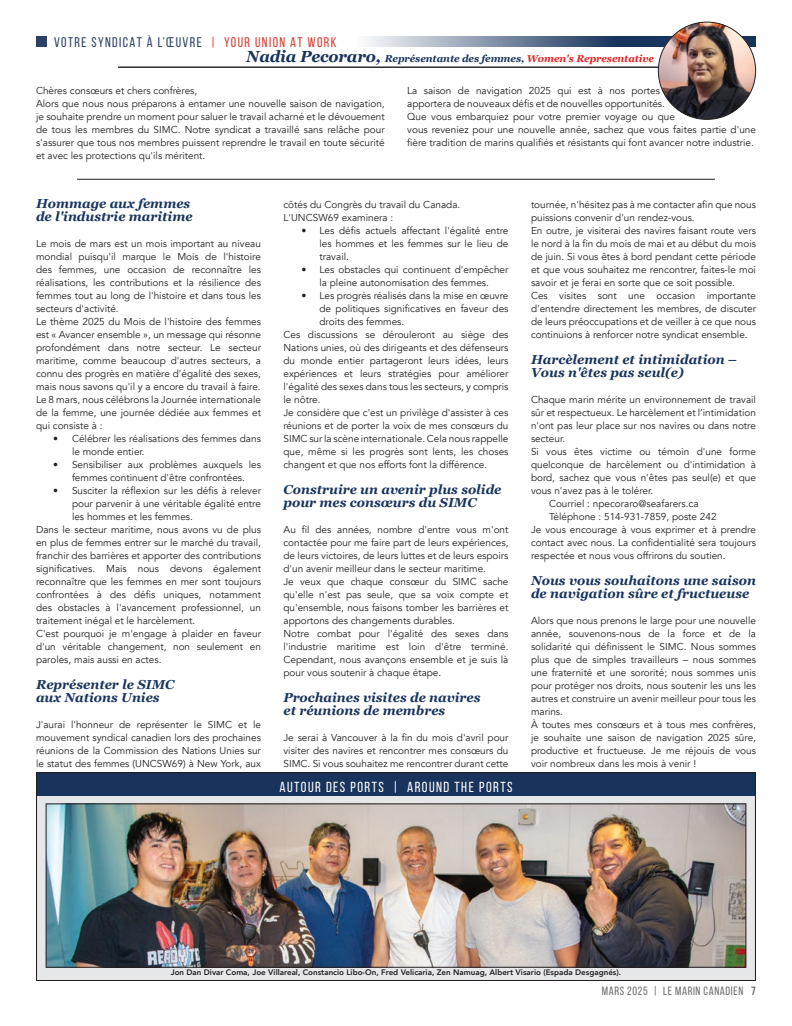
<style>
.page{position:relative;width:792px;height:1026px;background:#fff}
.page>*{position:absolute;margin:0;border:0;box-sizing:border-box;transform-origin:0 0}
.t1{font:14.6px "Bebas Neue";letter-spacing:.1em;color:#fff}
.t2{font:14px "Bebas Neue";letter-spacing:.1em;color:#2d4167}
.t3{font:italic 700 13px/13px "Georgia";color:#18345d}
.t4{font:12px "Bebas Neue";letter-spacing:.05em;color:#6c6d70}
.t5{font:10px/13px "Avenir";color:#231f20}
.t6{font:italic 700 10px "Georgia";letter-spacing:-.01em;color:#18345d}
.t7{font:800 8px "Avenir";color:#231f20}
.s1{color:#e34530}
.s2{color:#d53f33}
.s3{font-size:16px}
.s4{color:#e02525}
.s5{font-weight:700}
</style>
<div class="page">
<svg style="left:367px;top:36px;width:389px;height:11px;background:#6f819a"></svg>
<div style="left:36px;top:36px;width:11px;height:11px;background:#2d4167"></div>
<hr style="left:118px;top:67px;width:638px;height:1px;background:#231f20">
<hr style="left:77px;top:179px;width:638px;height:1px;background:#231f20">
<img style="left:658px;top:22px;width:98px;height:97px;border-radius:49px">
<div style="left:36px;top:772px;width:720px;height:209px;background:#e6e7e9"></div>
<div style="left:36px;top:773px;width:720px;height:23px;background:#18345d"></div>
<div style="left:36px;top:772px;width:720px;height:209px;border:1px solid #231f20"></div>
<img style="left:48px;top:806px;width:696px;height:160px">
<div style="left:46px;top:804px;width:700px;height:164px;border:1px solid #231f20"></div>
<h2 class="t2" style="left:54px;top:34px;width:284px">VOTRE SYNDICAT À L’ŒUVRE <span class="s1">|</span> <span class="s2">YOUR UNION AT WORK</span></h2>
<p class="t5" style="left:36px;top:84px;width:350px">Chères consœurs et chers confrères,<br>Alors que nous nous préparons à entamer une nouvelle saison de navigation, je souhaite prendre un moment pour saluer le travail acharné et le dévouement de tous les membres du SIMC. Notre syndicat a travaillé sans relâche pour s'assurer que tous nos membres puissent reprendre le travail en toute sécurité et avec les protections qu'ils méritent.</p>
<p class="t5" style="left:407px;top:84px;width:350px">La saison de navigation 2025 qui est à nos portes<br>apportera de nouveaux défis et de nouvelles opportunités.<br>Que vous embarquiez pour votre premier voyage ou que<br>vous reveniez pour une nouvelle année, sachez que vous faites partie d'une fière tradition de marins qualifiés et résistants qui font avancer notre industrie.</p>
<h3 class="t3" style="left:36px;top:196px;width:158px">Hommage aux femmes de l'industrie maritime</h3>
<p class="t5" style="left:36px;top:237px;width:227px">Le mois de mars est un mois important au niveau mondial puisqu'il marque le Mois de l'histoire des femmes, une occasion de reconnaître les réalisations, les contributions et la résilience des femmes tout au long de l'histoire et dans tous les secteurs d'activité.<br>Le thème 2025 du Mois de l'histoire des femmes est « Avancer ensemble », un message qui résonne profondément dans notre secteur. Le secteur maritime, comme beaucoup d'autres secteurs, a connu des progrès en matière d'égalité des sexes, mais nous savons qu'il y a encore du travail à faire.<br>Le 8 mars, nous célébrons la Journée internationale de la femme, une journée dédiée aux femmes et qui consiste à :</p>
<p class="t5" style="left:72px;top:432px;width:190px;text-indent:-19px">• Célébrer les réalisations des femmes dans le monde entier.</p>
<p class="t5" style="left:53px;top:458px;width:209px;text-align:center">• Sensibiliser aux problèmes auxquels les femmes continuent d'être confrontées.</p>
<p class="t5" style="left:53px;top:484px;width:209px">• Susciter la réflexion sur les défis à relever</p>
<p class="t5" style="left:72px;top:497px;width:191px">pour parvenir à une véritable égalité entre</p>
<p class="t5" style="left:72px;top:510px;width:122px">les hommes et les femmes.</p>
<p class="t5" style="left:36px;top:523px;width:227px">Dans le secteur maritime, nous avons vu de plus</p>
<p class="t5" style="left:36px;top:536px;width:227px">en plus de femmes entrer sur le marché du travail,</p>
<p class="t5" style="left:36px;top:549px;width:227px">franchir des barrières et apporter des contributions</p>
<p class="t5" style="left:36px;top:562px;width:226px">significatives. Mais nous devons également</p>
<p class="t5" style="left:36px;top:575px;width:226px">reconnaître que les femmes en mer sont toujours</p>
<p class="t5" style="left:36px;top:588px;width:227px">confrontées à des défis uniques, notamment</p>
<p class="t5" style="left:36px;top:601px;width:226px">des obstacles à l'avancement professionnel, un</p>
<p class="t5" style="left:36px;top:614px;width:161px">traitement inégal et le harcèlement.</p>
<p class="t5" style="left:36px;top:627px;width:227px">C'est pourquoi je m'engage à plaider en faveur</p>
<p class="t5" style="left:36px;top:640px;width:227px">d'un véritable changement, non seulement en</p>
<p class="t5" style="left:36px;top:653px;width:127px">paroles, mais aussi en actes.</p>
<h3 class="t3" style="left:36px;top:677px;width:140px">Représenter le SIMC aux Nations Unies</h3>
<p class="t5" style="left:36px;top:718px;width:227px;text-align:justify">J'aurai l'honneur de représenter le SIMC et le mouvement syndical canadien lors des prochaines réunions de la Commission des Nations Unies sur le statut des femmes (UNCSW69) à New York, aux</p>
<p class="t6" style="left:246px;top:51px;width:409px"><span class="s3">Nadia Pecoraro,</span> Représentante des femmes, <span class="s4">Women's Representative</span></p>
<p class="t5" style="left:531px;top:198px;width:227px">tournée, n'hésitez pas à me contacter afin que nous puissions convenir d'un rendez-vous.<br>En outre, je visiterai des navires faisant route vers le nord à la fin du mois de mai et au début du mois de juin. Si vous êtes à bord pendant cette période et que vous souhaitez me rencontrer, faites-le moi savoir et je ferai en sorte que ce soit possible.<br>Ces visites sont une occasion importante d'entendre directement les membres, de discuter de leurs préoccupations et de veiller à ce que nous continuions à renforcer notre syndicat ensemble.</p>
<h3 class="t3" style="left:531px;top:352px;width:208px">Harcèlement et intimidation –<br>Vous n'êtes pas seul(e)</h3>
<p class="t5" style="left:531px;top:393px;width:227px">Chaque marin mérite un environnement de travail</p>
<p class="t5" style="left:531px;top:406px;width:227px">sûr et respectueux. Le harcèlement et l’intimidation</p>
<p class="t5" style="left:531px;top:419px;width:226px">n'ont pas leur place sur nos navires ou dans notre</p>
<p class="t5" style="left:531px;top:432px;width:36px">secteur.</p>
<p class="t5" style="left:531px;top:445px;width:227px">Si vous êtes victime ou témoin d'une forme</p>
<p class="t5" style="left:531px;top:458px;width:226px">quelconque de harcèlement ou d'intimidation à</p>
<p class="t5" style="left:531px;top:471px;width:226px">bord, sachez que vous n'êtes pas seul(e) et que</p>
<p class="t5" style="left:531px;top:484px;width:124px">vous n'avez pas à le tolérer.</p>
<p class="t5" style="left:549px;top:497px;width:151px">Courriel : npecoraro@seafarers.ca</p>
<p class="t5" style="left:549px;top:510px;width:169px">Téléphone : 514-931-7859, poste 242</p>
<p class="t5" style="left:531px;top:523px;width:227px">Je vous encourage à vous exprimer et à prendre</p>
<p class="t5" style="left:531px;top:536px;width:227px">contact avec nous. La confidentialité sera toujours</p>
<p class="t5" style="left:531px;top:549px;width:196px">respectée et nous vous offrirons du soutien.</p>
<h3 class="t3" style="left:531px;top:573px;width:226px">Nous vous souhaitons une saison de navigation sûre et fructueuse</h3>
<p class="t5" style="left:531px;top:614px;width:227px">Alors que nous prenons le large pour une nouvelle année, souvenons-nous de la force et de la solidarité qui définissent le SIMC. Nous sommes plus que de simples travailleurs – nous sommes une fraternité et une sororité; nous sommes unis pour protéger nos droits, nous soutenir les uns les autres et construire un avenir meilleur pour tous les marins.<br>À toutes mes consœurs et à tous mes confrères, je souhaite une saison de navigation 2025 sûre, productive et fructueuse. Je me réjouis de vous voir nombreux dans les mois à venir !</p>
<p class="t5" style="left:284px;top:198px;width:178px">côtés du Congrès du travail du Canada.<br>L'UNCSW69 examinera :</p>
<p class="t5" style="left:320px;top:224px;width:191px;text-align:justify;text-indent:-18px">• Les défis actuels affectant l'égalité entre les hommes et les femmes sur le lieu de travail.</p>
<p class="t5" style="left:302px;top:263px;width:209px;text-align:center">• Les obstacles qui continuent d'empêcher la pleine autonomisation des femmes.</p>
<p class="t5" style="left:302px;top:289px;width:208px">• Les progrès réalisés dans la mise en œuvre</p>
<p class="t5" style="left:320px;top:302px;width:190px">de politiques significatives en faveur des</p>
<p class="t5" style="left:320px;top:315px;width:86px">droits des femmes.</p>
<p class="t5" style="left:284px;top:328px;width:226px">Ces discussions se dérouleront au siège des</p>
<p class="t5" style="left:284px;top:341px;width:226px">Nations unies, où des dirigeants et des défenseurs</p>
<p class="t5" style="left:284px;top:354px;width:227px">du monde entier partageront leurs idées, leurs</p>
<p class="t5" style="left:284px;top:367px;width:226px">expériences et leurs stratégies pour améliorer</p>
<p class="t5" style="left:284px;top:380px;width:226px">l'égalité des sexes dans tous les secteurs, y compris</p>
<p class="t5" style="left:284px;top:393px;width:39px">le nôtre.</p>
<p class="t5" style="left:284px;top:406px;width:226px">Je considère que c'est un privilège d'assister à ces</p>
<p class="t5" style="left:284px;top:419px;width:226px">réunions et de porter la voix de mes consœurs du</p>
<p class="t5" style="left:284px;top:432px;width:226px">SIMC sur la scène internationale. Cela nous rappelle</p>
<p class="t5" style="left:284px;top:445px;width:227px">que, même si les progrès sont lents, les choses</p>
<p class="t5" style="left:284px;top:458px;width:205px">changent et que nos efforts font la différence.</p>
<h3 class="t3" style="left:284px;top:482px;width:220px">Construire un avenir plus solide pour mes consœurs du SIMC</h3>
<p class="t5" style="left:284px;top:523px;width:227px">Au fil des années, nombre d'entre vous m'ont contactée pour me faire part de leurs expériences, de leurs victoires, de leurs luttes et de leurs espoirs d'un avenir meilleur dans le secteur maritime.<br>Je veux que chaque consœur du SIMC sache qu'elle n'est pas seule, que sa voix compte et qu'ensemble, nous faisons tomber les barrières et apportons des changements durables.<br>Notre combat pour l'égalité des sexes dans l'industrie maritime est loin d'être terminé.<br>Cependant, nous avançons ensemble et je suis là pour vous soutenir à chaque étape.</p>
<h3 class="t3" style="left:284px;top:690px;width:198px">Prochaines visites de navires et réunions de membres</h3>
<p class="t5" style="left:284px;top:731px;width:227px;text-align:justify">Je serai à Vancouver à la fin du mois d'avril pour visiter des navires et rencontrer mes consœurs du SIMC. Si vous souhaitez me rencontrer durant cette</p>
<h1 class="t1" style="left:279px;top:779px;width:235px">AUTOUR DES PORTS | AROUND THE PORTS</h1>
<p class="t7" style="left:171px;top:966px;width:452px">Jon Dan Divar Coma, Joe Villareal, Constancio Libo-On, Fred Velicaria, Zen Namuag, Albert Visario (Espada Desgagnés).</p>
<p class="t4" style="left:602px;top:985px;width:156px">MARS 2025 | LE MARIN CANADIEN <span class="s5">7</span></p>
</div>
